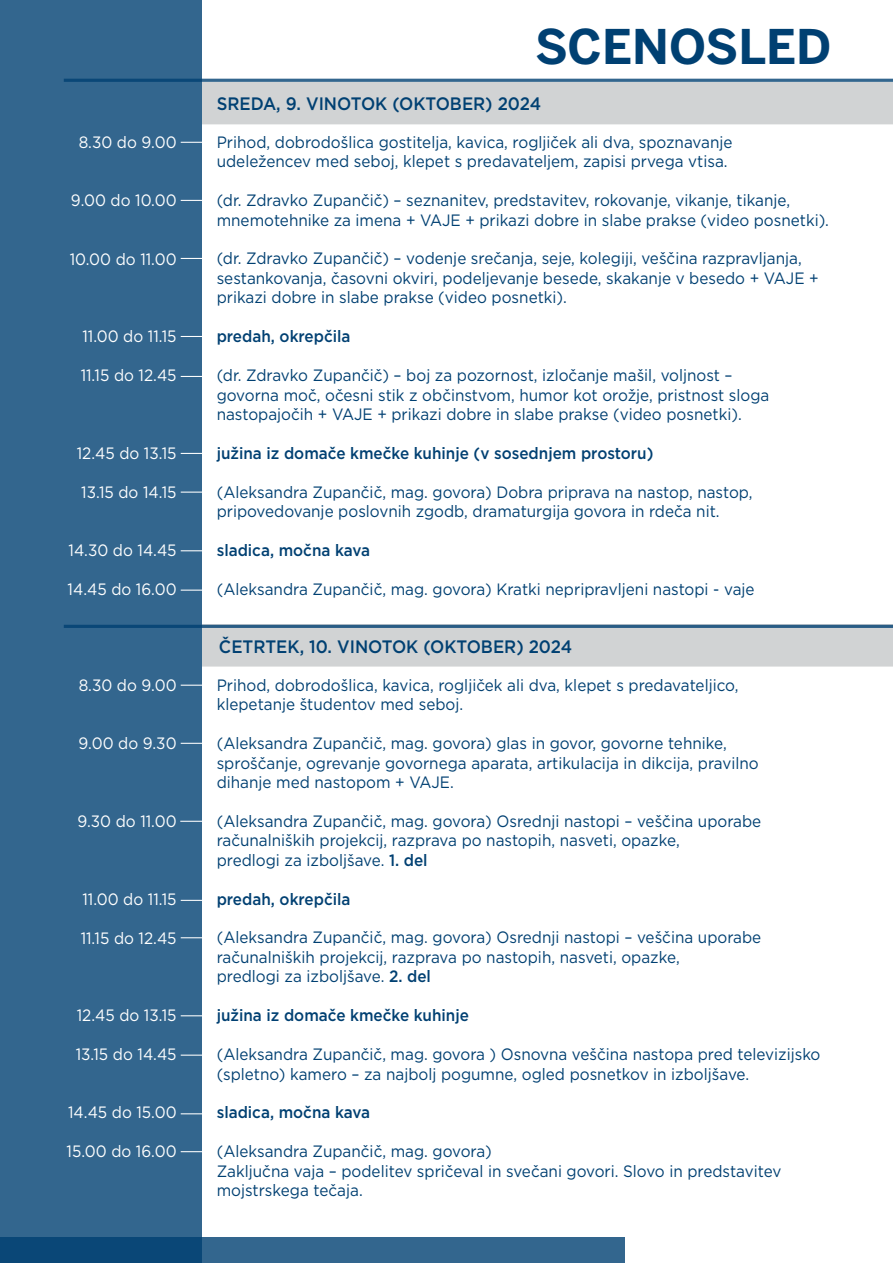
<style>
.page{position:relative;width:893px;height:1263px;background:#fff}
.page>*{position:absolute;margin:0;border:0;box-sizing:border-box;transform-origin:0 0}
.t1{font:700 47.4px "Benton Sans";color:#004072}
.t2{font:500 18px "Gotham";color:#004072;scale:.93 1}
.t3{font:16.5px/19.5px "Gotham";color:#004072;scale:.93 1}
.t4{font:16.5px "Gotham";color:#fff;scale:.93 1}
.t5{font:500 16.5px "Gotham";color:#004072;scale:.93 1}
.s1{font-weight:500}
</style>
<div class="page">
<div style="left:202px;top:82px;width:691px;height:42px;background:#d1d3d4"></div>
<div style="left:202px;top:624px;width:691px;height:42px;background:#d1d3d4"></div>
<div style="left:0;top:0;width:202px;height:1263px;background:#33668e"></div>
<hr style="left:181px;top:900px;width:35px;height:1px;background:#fff">
<hr style="left:181px;top:1015px;width:35px;height:1px;background:#fff">
<hr style="left:181px;top:937px;width:35px;height:1px;background:#fff">
<hr style="left:181px;top:1054px;width:35px;height:2px;background:#fff">
<hr style="left:181px;top:1113px;width:35px;height:1px;background:#fff">
<hr style="left:181px;top:1151px;width:35px;height:1px;background:#fff">
<hr style="left:181px;top:685px;width:35px;height:1px;background:#fff">
<hr style="left:181px;top:492px;width:35px;height:1px;background:#fff">
<hr style="left:181px;top:550px;width:35px;height:1px;background:#fff">
<hr style="left:181px;top:590px;width:35px;height:1px;background:#fff">
<hr style="left:181px;top:743px;width:35px;height:1px;background:#fff">
<hr style="left:180px;top:821px;width:35px;height:1px;background:#fff">
<hr style="left:181px;top:142px;width:35px;height:1px;background:#fff">
<hr style="left:181px;top:200px;width:35px;height:1px;background:#fff">
<hr style="left:181px;top:258px;width:35px;height:1px;background:#fff">
<hr style="left:181px;top:336px;width:35px;height:1px;background:#fff">
<hr style="left:181px;top:376px;width:35px;height:1px;background:#fff">
<hr style="left:181px;top:453px;width:35px;height:1px;background:#fff">
<svg style="left:0;top:1237px;width:625px;height:26px;background:#255b86"></svg>
<hr style="left:64px;top:79px;width:829px;height:3px;background:#004072">
<hr style="left:64px;top:625px;width:829px;height:3px;background:#004072">
<p class="t4" style="left:79px;top:132px;width:107px">8.30 do 9.00</p>
<p class="t4" style="left:71px;top:190px;width:115px">9.00 do 10.00</p>
<p class="t4" style="left:70px;top:248px;width:116px">10.00 do 11.00</p>
<p class="t4" style="left:82px;top:326px;width:103px">11.00 do 11.15</p>
<p class="t4" style="left:81px;top:365px;width:105px">11.15 do 12.45</p>
<p class="t4" style="left:77px;top:442px;width:109px">12.45 do 13.15</p>
<p class="t4" style="left:81px;top:481px;width:104px">13.15 do 14.15</p>
<p class="t4" style="left:69px;top:539px;width:118px">14.30 do 14.45</p>
<p class="t4" style="left:68px;top:578px;width:119px">14.45 do 16.00</p>
<p class="t4" style="left:79px;top:674px;width:107px">8.30 do 9.00</p>
<p class="t4" style="left:79px;top:733px;width:107px">9.00 do 9.30</p>
<p class="t4" style="left:77px;top:810px;width:108px">9.30 do 11.00</p>
<p class="t4" style="left:82px;top:888px;width:103px">11.00 do 11.15</p>
<p class="t4" style="left:81px;top:927px;width:105px">11.15 do 12.45</p>
<p class="t4" style="left:77px;top:1005px;width:109px">12.45 do 13.15</p>
<p class="t4" style="left:76px;top:1044px;width:110px">13.15 do 14.45</p>
<p class="t4" style="left:68px;top:1102px;width:118px">14.45 do 15.00</p>
<p class="t4" style="left:67px;top:1141px;width:120px">15.00 do 16.00</p>
<h1 class="t1" style="left:535px;top:19px;width:298px">SCENOSLED</h1>
<p class="t2" style="left:217px;top:92px;width:350px">SREDA, 9. VINOTOK (OKTOBER) 2024</p>
<p class="t3" style="left:217px;top:132px;width:556px">Prihod, dobrodošlica gostitelja, kavica, rogljiček ali dva, spoznavanje udeležencev med seboj, klepet s predavateljem, zapisi prvega vtisa.</p>
<p class="t3" style="left:217px;top:190px;width:660px">(dr. Zdravko Zupančič) – seznanitev, predstavitev, rokovanje, vikanje, tikanje, mnemotehnike za imena + VAJE + prikazi dobre in slabe prakse (video posnetki).</p>
<p class="t3" style="left:217px;top:249px;width:649px">(dr. Zdravko Zupančič) – vodenje srečanja, seje, kolegiji, veščina razpravljanja, sestankovanja, časovni okviri, podeljevanje besede, skakanje v besedo + VAJE + prikazi dobre in slabe prakse (video posnetki).</p>
<p class="t5" style="left:217px;top:326px;width:145px">predah, okrepčila</p>
<p class="t3" style="left:217px;top:365px;width:596px">(dr. Zdravko Zupančič) – boj za pozornost, izločanje mašil, voljnost – govorna moč, očesni stik z občinstvom, humor kot orožje, pristnost sloga nastopajočih + VAJE + prikazi dobre in slabe prakse (video posnetki).</p>
<p class="t5" style="left:217px;top:442px;width:471px">južina iz domače kmečke kuhinje (v sosednjem prostoru)</p>
<p class="t3" style="left:217px;top:482px;width:578px">(Aleksandra Zupančič, mag. govora) Dobra priprava na nastop, nastop, pripovedovanje poslovnih zgodb, dramaturgija govora in rdeča nit.</p>
<p class="t5" style="left:217px;top:539px;width:166px">sladica, močna kava</p>
<p class="t3" style="left:217px;top:579px;width:580px">(Aleksandra Zupančič, mag. govora) Kratki nepripravljeni nastopi - vaje</p>
<p class="t2" style="left:219px;top:635px;width:381px">ČETRTEK, 10. VINOTOK (OKTOBER) 2024</p>
<p class="t3" style="left:217px;top:675px;width:563px">Prihod, dobrodošlica, kavica, rogljiček ali dva, klepet s predavateljico, klepetanje študentov med seboj.</p>
<p class="t3" style="left:217px;top:733px;width:584px">(Aleksandra Zupančič, mag. govora) glas in govor, govorne tehnike, sproščanje, ogrevanje govornega aparata, artikulacija in dikcija, pravilno dihanje med nastopom + VAJE.</p>
<p class="t3" style="left:217px;top:811px;width:587px">(Aleksandra Zupančič, mag. govora) Osrednji nastopi – veščina uporabe računalniških projekcij, razprava po nastopih, nasveti, opazke,<br>predlogi za izboljšave. <span class="s1">1. del</span></p>
<p class="t5" style="left:217px;top:888px;width:145px">predah, okrepčila</p>
<p class="t3" style="left:217px;top:927px;width:587px">(Aleksandra Zupančič, mag. govora) Osrednji nastopi – veščina uporabe računalniških projekcij, razprava po nastopih, nasveti, opazke,<br>predlogi za izboljšave. <span class="s1">2. del</span></p>
<p class="t5" style="left:217px;top:1004px;width:273px">južina iz domače kmečke kuhinje</p>
<p class="t3" style="left:217px;top:1044px;width:651px">(Aleksandra Zupančič, mag. govora ) Osnovna veščina nastopa pred televizijsko (spletno) kamero – za najbolj pogumne, ogled posnetkov in izboljšave.</p>
<p class="t5" style="left:217px;top:1102px;width:166px">sladica, močna kava</p>
<p class="t3" style="left:217px;top:1141px;width:609px">(Aleksandra Zupančič, mag. govora)<br>Zaključna vaja – podelitev spričeval in svečani govori. Slovo in predstavitev mojstrskega tečaja.</p>
</div>
